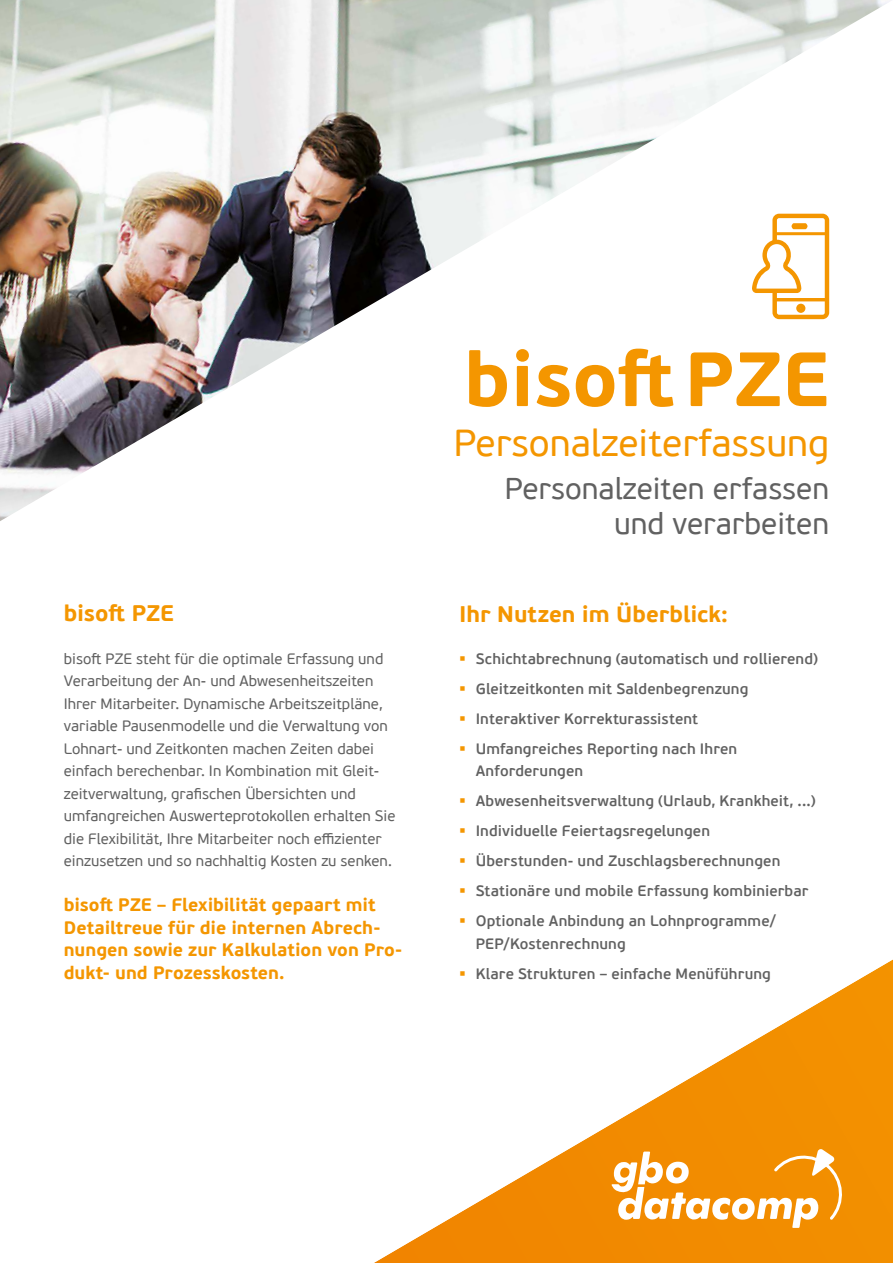
<style>
.page{position:relative;width:893px;height:1263px;background:#fff}
.page>*{position:absolute;margin:0;border:0;box-sizing:border-box;transform-origin:0 0}
.t1{font:700 76.5px "PF Beau Sans Pro";color:#f49600}
.t2{font:37.5px "PF Beau Sans Pro";color:#f49600}
.t3{font:30px/34.5px "PF Beau Sans Pro";color:#616161;text-align:right}
.t4{font:700 22.5px "PF Beau Sans Pro";color:#f49600}
.t5{font:700 18px/22.5px "PF Beau Sans Pro";color:#f49600}
.t6{font:15px/22.5px "PF Beau Sans Pro";color:#616161}
.t7{font:600 15px/22.5px "PF Beau Sans Pro";letter-spacing:.005em;color:#616161}
.s1{color:#f49600}
</style>
<div class="page">
<svg style="left:374px;top:959px;width:519px;height:304px"></svg>
<svg style="left:612px;top:1149px;width:234px;height:79px"></svg>
<img style="left:0;top:0;width:890px;height:521px">
<svg style="left:752px;top:214px;width:77px;height:105px"></svg>
<h1 class="t1" style="left:464px;top:332px;width:366px">bisoftPZE</h1>
<h2 class="t2" style="left:454px;top:428px;width:377px">Personalzeiterfassung</h2>
<h3 class="t3" style="left:505px;top:474px;width:326px">Personalzeiten erfassen und verarbeiten</h3>
<h3 class="t4" style="left:64px;top:599px;width:112px">bisoft PZE</h3>
<h3 class="t4" style="left:459px;top:600px;width:270px">Ihr Nutzen im Überblick:</h3>
<p class="t7" style="left:459px;top:648px;width:360px"><span class="s1">▪</span> Schichtabrechnung (automatisch und rollierend)</p>
<p class="t7" style="left:459px;top:678px;width:291px"><span class="s1">▪</span> Gleitzeitkonten mit Saldenbegrenzung</p>
<p class="t7" style="left:459px;top:708px;width:240px"><span class="s1">▪</span> Interaktiver Korrekturassistent</p>
<p class="t7" style="left:476px;top:738px;width:263px;text-indent:-16px"><span class="s1">▪</span> Umfangreiches Reporting nach Ihren<br>Anforderungen</p>
<p class="t7" style="left:459px;top:790px;width:358px"><span class="s1">▪</span> Abwesenheitsverwaltung (Urlaub, Krankheit, ...)</p>
<p class="t7" style="left:459px;top:820px;width:252px"><span class="s1">▪</span> Individuelle Feiertagsregelungen</p>
<p class="t7" style="left:459px;top:850px;width:323px"><span class="s1">▪</span> Überstunden- und Zuschlagsberechnungen</p>
<p class="t7" style="left:459px;top:880px;width:351px"><span class="s1">▪</span> Stationäre und mobile Erfassung kombinierbar</p>
<p class="t7" style="left:476px;top:910px;width:302px;text-indent:-16px"><span class="s1">▪</span> Optionale Anbindung an Lohnprogramme/<br>PEP/Kostenrechnung</p>
<p class="t7" style="left:459px;top:963px;width:313px"><span class="s1">▪</span> Klare Strukturen – einfache Menüführung</p>
<p class="t6" style="left:64px;top:648px;width:333px">bisoft PZE steht für die optimale Erfassung und Verarbeitung der An- und Abwesenheitszeiten Ihrer Mitarbeiter. Dynamische Arbeitszeitpläne, variable Pausenmodelle und die Verwaltung von Lohnart- und Zeitkonten machen Zeiten dabei einfach berechenbar. In Kombination mit Gleit&shy;zeitverwaltung, grafischen Übersichten und umfangreichen Auswerteprotokollen erhalten Sie die Flexibilität, Ihre Mitarbeiter noch effizienter einzusetzen und so nachhaltig Kosten zu senken.</p>
<p class="t5" style="left:64px;top:894px;width:340px">bisoft PZE – Flexibilität gepaart mit Detailtreue für die internen Abrech&shy;nungen sowie zur Kalkulation von Pro&shy;dukt- und Prozesskosten.</p>
</div>
